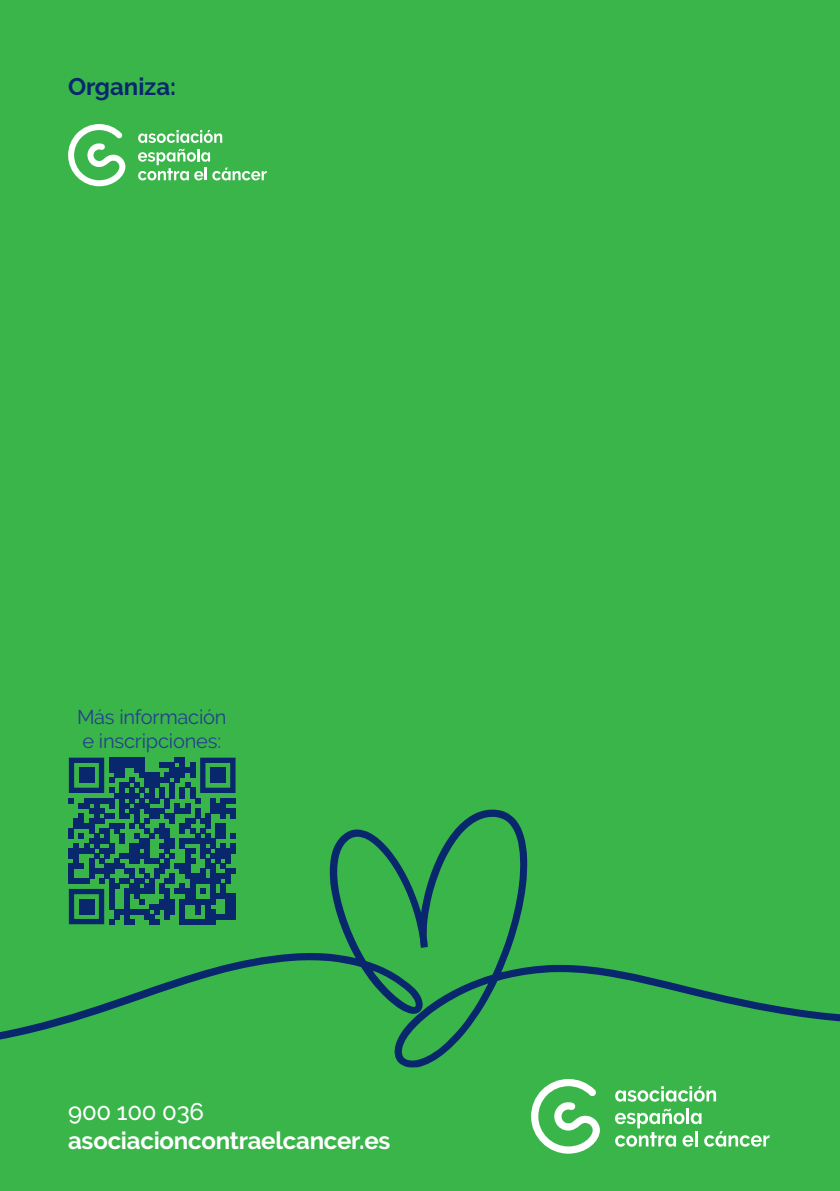
<style>
.page{position:relative;width:840px;height:1191px;background:#fff}
.page>*{position:absolute;margin:0;border:0;box-sizing:border-box;transform-origin:0 0}
.t1{font:700 24px "Raleway";letter-spacing:-.01em;color:#fff}
.t2{font:500 24px "Raleway";letter-spacing:-.01em;color:#fff}
.t3{font:700 24px "Raleway";color:#08276c}
.t4{font:20px "Raleway";letter-spacing:-.01em;color:#253f8e}
</style>
<div class="page">
<div style="left:0;top:0;width:839px;height:1191px;background:#3ab54a"></div>
<svg style="left:0;top:809px;width:839px;height:258px"></svg>
<svg style="left:531px;top:1079px;width:68px;height:74px"></svg>
<svg style="left:615px;top:1108px;width:154px;height:38px"></svg>
<svg style="left:615px;top:1086px;width:100px;height:15px"></svg>
<svg style="left:68px;top:124px;width:57px;height:62px"></svg>
<svg style="left:138px;top:149px;width:128px;height:31px"></svg>
<svg style="left:138px;top:130px;width:84px;height:13px"></svg>
<svg style="left:69px;top:757px;width:166px;height:167px"></svg>
<div style="left:79px;top:767px;width:15px;height:16px;background:#08276c"></div>
<div style="left:210px;top:767px;width:15px;height:16px;background:#08276c"></div>
<div style="left:79px;top:899px;width:15px;height:15px;background:#08276c"></div>
<p class="t3" style="left:68px;top:72px;width:109px">Organiza:</p>
<p class="t4" style="left:77px;top:706px;width:151px">Más información</p>
<p class="t4" style="left:82px;top:730px;width:140px">e inscripciones:</p>
<p class="t2" style="left:68px;top:1098px;width:137px">900 100 036</p>
<p class="t1" style="left:68px;top:1127px;width:324px">asociacioncontraelcancer.es</p>
</div>
